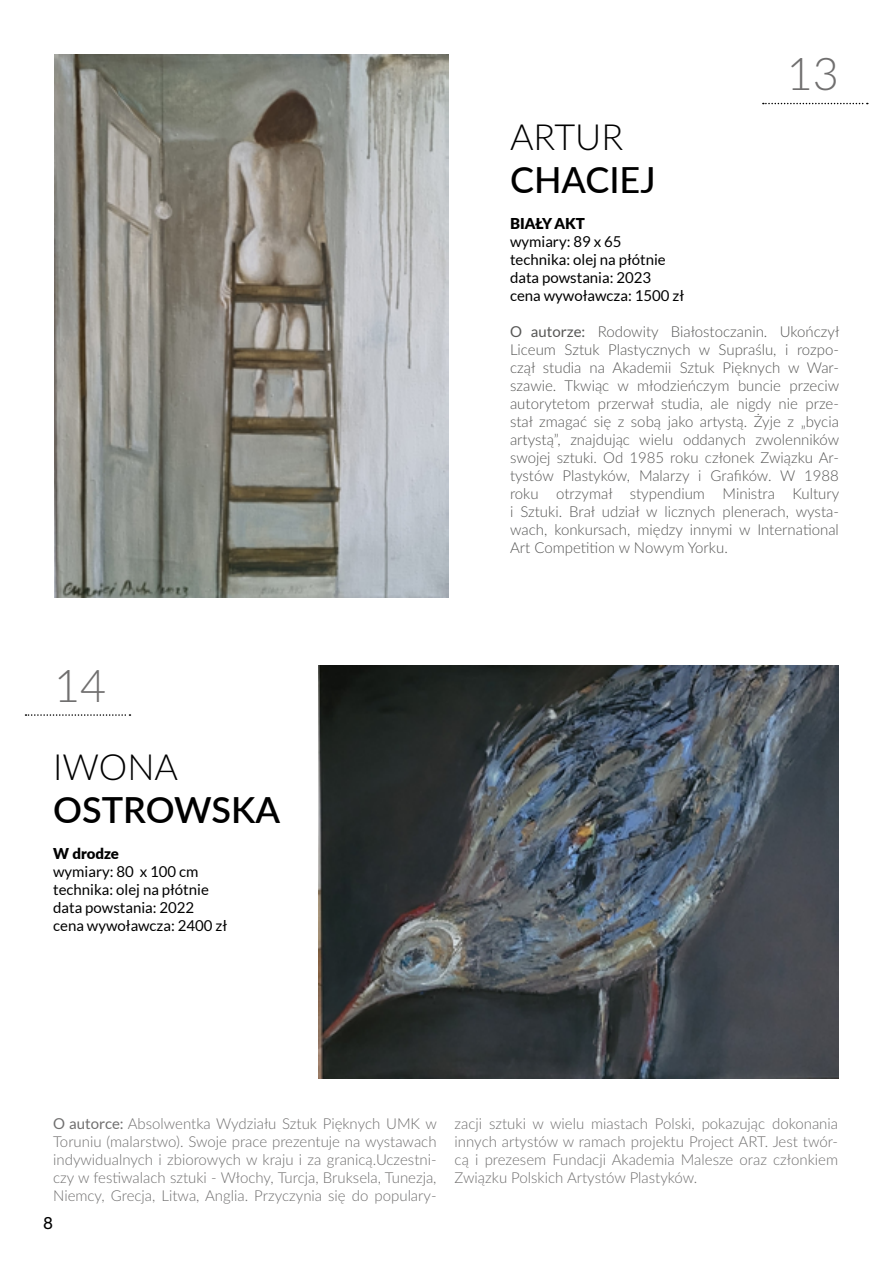
<style>
.page{position:relative;width:893px;height:1263px;background:#fff}
.page>*{position:absolute;margin:0;border:0;box-sizing:border-box;transform-origin:0 0}
.t1{font:300 45px "Lato";color:#706f6f}
.tytuł{font:600 36px/43.2px "Lato";color:#000}
.t2{font:500 36px/43.2px "Lato";color:#000}
.t3{font:18px "Acumin Pro";color:#000}
.t4{font:300 15px/18px "Lato";color:#575756;text-align:justify}
.t5{font:300 15px/18px "Lato";color:#706f6f;text-align:justify}
.t6{font:15px "Lato";color:#000}
.t7{font:900 15px "Lato";color:#000}
.s1{font-weight:300}
.s2{font-weight:400}
</style>
<div class="page">
<svg style="left:763px;top:103px;width:105px;height:1px"></svg>
<svg style="left:26px;top:714px;width:104px;height:2px"></svg>
<img style="left:54px;top:54px;width:395px;height:543px">
<img style="left:318px;top:665px;width:521px;height:413px">
<p class="t1" style="left:787px;top:43px;width:54px">13</p>
<p class="t1" style="left:54px;top:654px;width:54px">14</p>
<p class="tytuł" style="left:53px;top:744px;width:228px"><span class="s1">IWONA<br></span>OSTROWSKA</p>
<p class="t7" style="left:53px;top:842px;width:67px">W drodze</p>
<p class="t6" style="left:53px;top:863px;width:147px">wymiary: 80 x 100 cm</p>
<p class="t6" style="left:53px;top:881px;width:157px">technika: olej na płótnie</p>
<p class="t6" style="left:53px;top:899px;width:143px">data powstania: 2022</p>
<p class="t6" style="left:53px;top:917px;width:176px">cena wywoławcza: 2400 zł</p>
<p class="t2" style="left:510px;top:114px;width:147px"><span class="s1">ARTUR<br></span>CHACIEJ</p>
<p class="t7" style="left:510px;top:213px;width:76px">BIAŁY AKT</p>
<p class="t6" style="left:510px;top:234px;width:113px">wymiary: 89 x 65</p>
<p class="t6" style="left:510px;top:252px;width:157px">technika: olej na płótnie</p>
<p class="t6" style="left:510px;top:270px;width:143px">data powstania: 2023</p>
<p class="t6" style="left:510px;top:288px;width:176px">cena wywoławcza: 1500 zł</p>
<p class="t4" style="left:510px;top:322px;width:331px"><span class="s2">O autorze:</span> Rodowity Białostoczanin. Ukończył Liceum Sztuk Plastycznych w Supraślu, i rozpo&shy;czął studia na Akademii Sztuk Pięknych w War&shy;szawie. Tkwiąc w młodzieńczym buncie przeciw autorytetom przerwał studia, ale nigdy nie prze&shy;stał zmagać się z sobą jako artystą. Żyje z „bycia artystą”, znajdując wielu oddanych zwolenników swojej sztuki. Od 1985 roku członek Związku Ar&shy;tystów Plastyków, Malarzy i Grafików. W 1988 roku otrzymał stypendium Ministra Kultury i Sztuki. Brał udział w licznych plenerach, wysta&shy;wach, konkursach, między innymi w International Art Competition w Nowym Yorku.</p>
<p class="t5" style="left:53px;top:1114px;width:385px"><span class="s2">O autorce:</span> Absolwentka Wydziału Sztuk Pięknych UMK w Toruniu (malarstwo). Swoje prace prezentuje na wystawach indywidualnych i zbiorowych w kraju i za granicą.Uczestni&shy;czy w festiwalach sztuki - Włochy, Turcja, Bruksela, Tunezja, Niemcy, Grecja, Litwa, Anglia. Przyczynia się do populary-</p>
<p class="t5" style="left:455px;top:1114px;width:385px">zacji sztuki w wielu miastach Polski, pokazując dokonania innych artystów w ramach projektu Project ART. Jest twór&shy;cą i prezesem Fundacji Akademia Malesze oraz członkiem Związku Polskich Artystów Plastyków.</p>
<p class="t3" style="left:43px;top:1211px;width:11px">8</p>
</div>
